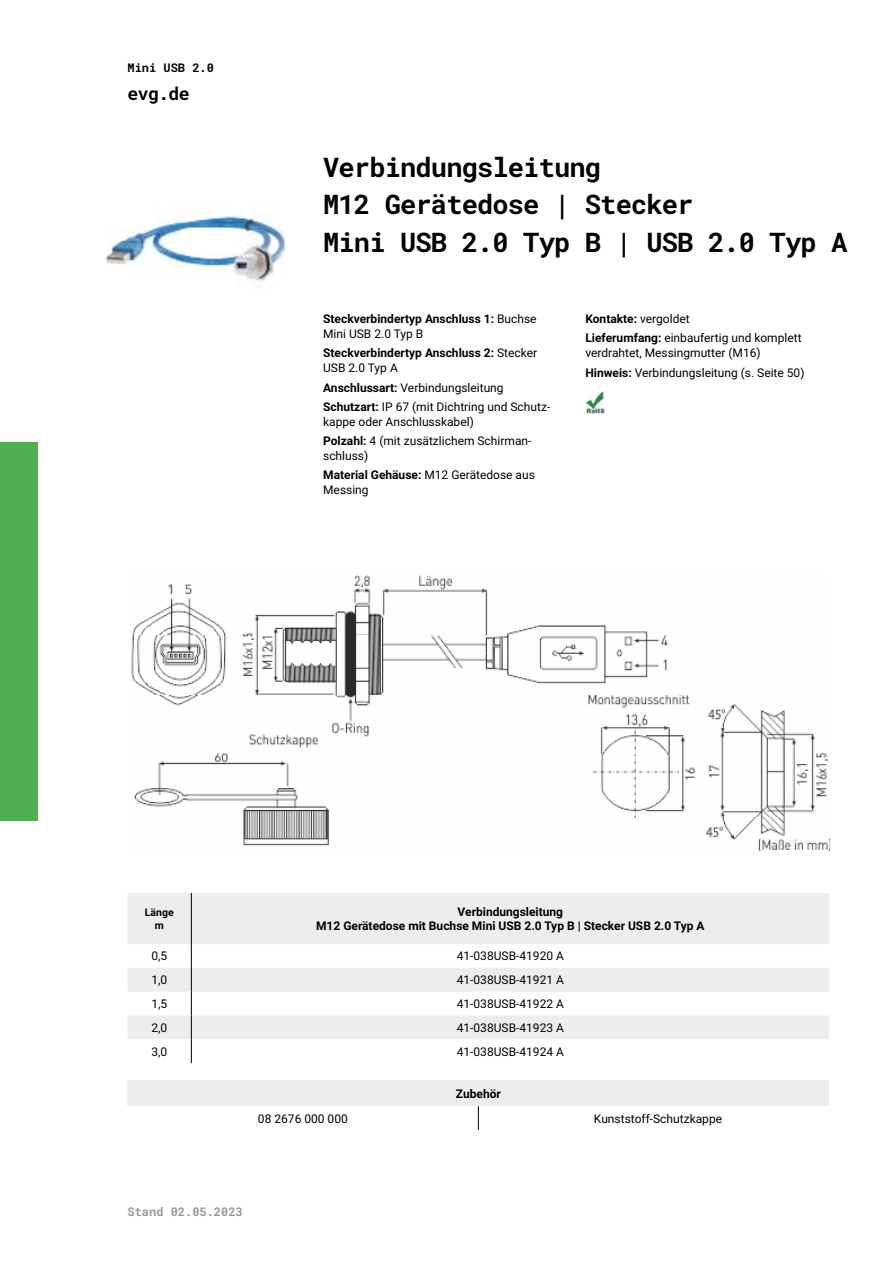
<style>
.page{position:relative;width:893px;height:1263px;background:#fff}
.page>*{position:absolute;margin:0;border:0;box-sizing:border-box;transform-origin:0 0}
.t1{font:700 27px/37.5px "Roboto Mono";letter-spacing:-.03em;color:#000}
.t2{font:700 18px "Roboto Mono";color:#000}
.t3{font:12px/19.2px "Roboto";color:#000}
.t4{font:700 12px/15px "Roboto";color:#000}
.t5{font:700 12px "Roboto Mono";color:#969798}
.t6{font:700 12px "Roboto Mono";color:#000}
.t7{font:700 10.5px/12.8px "Roboto";color:#000;text-align:center}
.s1{font-weight:400}
.s2{font-weight:700}
</style>
<div class="page">
<div style="left:0;top:442px;width:893px;height:379px;background:#4eb051"></div>
<div style="left:38px;top:38px;width:855px;height:1187px;background:#fff"></div>
<img style="left:131px;top:575px;width:698px;height:275px">
<img style="left:106px;top:215px;width:179px;height:67px">
<img style="left:585px;top:391px;width:19px;height:23px">
<svg style="left:128px;top:893px;width:701px;height:170px"></svg>
<div style="left:128px;top:1080px;width:701px;height:26px;background:#ededed"></div>
<svg style="left:478px;top:1106px;width:1px;height:24px"></svg>
<p class="t6" style="left:128px;top:63px;width:88px">Mini USB 2.0</p>
<h2 class="t2" style="left:128px;top:86px;width:64px">evg.de</h2>
<h1 class="t1" style="left:323px;top:150px;width:526px">Verbindungsleitung<br>M12 Gerätedose | Stecker<br>Mini USB 2.0 Typ B | USB 2.0 Typ A</h1>
<p class="t4" style="left:323px;top:312px;width:215px">Steckverbindertyp Anschluss 1: <span class="s1">Buchse<br>Mini USB 2.0 Typ B</span></p>
<p class="t4" style="left:323px;top:347px;width:216px">Steckverbindertyp Anschluss 2: <span class="s1">Stecker<br>USB 2.0 Typ A</span></p>
<p class="t3" style="left:323px;top:379px;width:229px"><span class="s2">Anschlussart:</span> Verbindungsleitung<br><span class="s2">Schutzart:</span> IP 67 (mit Dichtring und Schutz-</p>
<p class="t3" style="left:323px;top:413px;width:210px">kappe oder Anschlusskabel)<br><span class="s2">Polzahl:</span> 4 (mit zusätzlichem Schirman-</p>
<p class="t3" style="left:323px;top:447px;width:213px">schluss)<br><span class="s2">Material Gehäuse:</span> M12 Gerätedose aus</p>
<p class="t3" style="left:323px;top:482px;width:47px">Messing</p>
<p class="t3" style="left:585px;top:310px;width:218px"><span class="s2">Kontakte:</span> vergoldet<br><span class="s2">Lieferumfang:</span> einbaufertig und komplett</p>
<p class="t3" style="left:585px;top:345px;width:221px">verdrahtet, Messingmutter (M16)<br><span class="s2">Hinweis:</span> Verbindungsleitung (s. Seite 50)</p>
<p class="t7" style="left:145px;top:907px;width:30px">Länge m</p>
<p class="t4" style="left:316px;top:905px;width:390px;line-height:14.4px;text-align:center">Verbindungsleitung<br>M12 Gerätedose mit Buchse Mini USB 2.0 Typ B | Stecker USB 2.0 Typ A</p>
<p class="t3" style="left:151px;top:947px;width:17px">0,5</p>
<p class="t3" style="left:457px;top:947px;width:109px">41-038USB-41920 A</p>
<p class="t3" style="left:151px;top:971px;width:17px">1,0</p>
<p class="t3" style="left:457px;top:971px;width:109px">41-038USB-41921 A</p>
<p class="t3" style="left:151px;top:995px;width:17px">1,5</p>
<p class="t3" style="left:457px;top:995px;width:109px">41-038USB-41922 A</p>
<p class="t3" style="left:151px;top:1019px;width:17px">2,0</p>
<p class="t3" style="left:457px;top:1019px;width:109px">41-038USB-41923 A</p>
<p class="t3" style="left:151px;top:1043px;width:17px">3,0</p>
<p class="t3" style="left:457px;top:1043px;width:109px">41-038USB-41924 A</p>
<p class="t4" style="left:456px;top:1087px;width:46px">Zubehör</p>
<p class="t3" style="left:258px;top:1110px;width:91px">08 2676 000 000</p>
<p class="t3" style="left:594px;top:1110px;width:130px">Kunststoff-Schutzkappe</p>
<p class="t5" style="left:128px;top:1207px;width:117px">Stand 02.05.2023</p>
</div>
